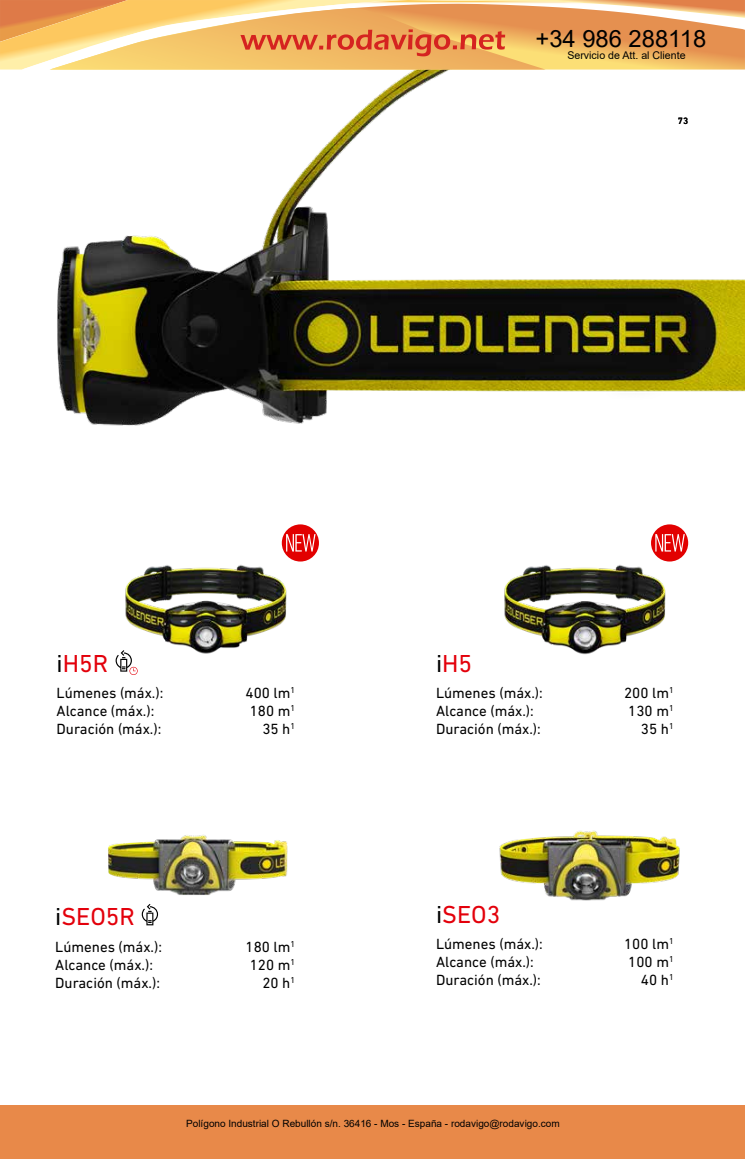
<style>
.page{position:relative;width:745px;height:1159px;background:#fff}
.page>*{position:absolute;margin:0;border:0;box-sizing:border-box;transform-origin:0 0}
.t1{font:25px "DIN Next LT Pro";color:#e3000b}
.t2{font:23.75px "Arial";color:#000}
.t3{font:15px "DIN Next LT Pro";color:#000}
.t4{font:10.62px "Arial";color:#000}
.t5{font:10px "Arial";color:#000}
.t6{font:500 9.38px "DIN Next LT Pro";color:#000}
.s1{color:#000}
</style>
<div class="page">
<img style="left:108px;top:835px;width:180px;height:60px">
<img style="left:499px;top:830px;width:181px;height:71px">
<img style="left:504px;top:524px;width:185px;height:131px">
<img style="left:125px;top:524px;width:194px;height:130px">
<svg style="left:115px;top:650px;width:22px;height:25px"></svg>
<svg style="left:142px;top:904px;width:16px;height:21px"></svg>
<div style="left:281px;top:524px;width:38px;height:37px;background:#e20000;border-radius:50%"></div>
<svg style="left:286px;top:534px;width:29px;height:17px"></svg>
<div style="left:650px;top:524px;width:37px;height:37px;background:#e20000;border-radius:50%"></div>
<svg style="left:655px;top:534px;width:29px;height:17px"></svg>
<img style="left:57px;top:70px;width:687px;height:356px">
<div style="left:0;top:1105px;width:744px;height:54px;background:#e88949"></div>
<svg style="left:0;top:0;width:744px;height:70px;background:#f0b66e"></svg>
<h2 class="t2" style="left:535px;top:22px;width:172px">+34 986 288118</h2>
<p class="t4" style="left:567px;top:48px;width:120px">Servicio de Att. al Cliente</p>
<p class="t6" style="left:677px;top:115px;width:12px">73</p>
<h1 class="t1" style="left:57px;top:648px;width:53px"><span class="s1">i</span>H5R</h1>
<p class="t3" style="left:57px;top:684px;width:108px">Lúmenes (máx.):</p>
<p class="t3" style="left:245px;top:684px;width:51px">400 lm<sup>1</sup></p>
<p class="t3" style="left:57px;top:702px;width:99px">Alcance (máx.):</p>
<p class="t3" style="left:249px;top:702px;width:47px">180 m<sup>1</sup></p>
<p class="t3" style="left:57px;top:720px;width:106px">Duración (máx.):</p>
<p class="t3" style="left:262px;top:720px;width:34px">35 h<sup>1</sup></p>
<h1 class="t1" style="left:55px;top:902px;width:81px"><span class="s1">i</span>SEO5R</h1>
<p class="t3" style="left:55px;top:938px;width:108px">Lúmenes (máx.):</p>
<p class="t3" style="left:245px;top:938px;width:51px">180 lm<sup>1</sup></p>
<p class="t3" style="left:55px;top:956px;width:99px">Alcance (máx.):</p>
<p class="t3" style="left:249px;top:956px;width:47px">120 m<sup>1</sup></p>
<p class="t3" style="left:55px;top:974px;width:106px">Duración (máx.):</p>
<p class="t3" style="left:262px;top:974px;width:34px">20 h<sup>1</sup></p>
<h1 class="t1" style="left:436px;top:648px;width:38px"><span class="s1">i</span>H5</h1>
<p class="t3" style="left:436px;top:684px;width:108px">Lúmenes (máx.):</p>
<p class="t3" style="left:623px;top:684px;width:51px">200 lm<sup>1</sup></p>
<p class="t3" style="left:436px;top:702px;width:99px">Alcance (máx.):</p>
<p class="t3" style="left:628px;top:702px;width:47px">130 m<sup>1</sup></p>
<p class="t3" style="left:436px;top:720px;width:106px">Duración (máx.):</p>
<p class="t3" style="left:640px;top:720px;width:34px">35 h<sup>1</sup></p>
<h1 class="t1" style="left:436px;top:899px;width:66px"><span class="s1">i</span>SEO3</h1>
<p class="t3" style="left:436px;top:935px;width:108px">Lúmenes (máx.):</p>
<p class="t3" style="left:623px;top:935px;width:51px">100 lm<sup>1</sup></p>
<p class="t3" style="left:436px;top:953px;width:99px">Alcance (máx.):</p>
<p class="t3" style="left:628px;top:953px;width:47px">100 m<sup>1</sup></p>
<p class="t3" style="left:436px;top:971px;width:106px">Duración (máx.):</p>
<p class="t3" style="left:640px;top:971px;width:34px">40 h<sup>1</sup></p>
<p class="t5" style="left:186px;top:1117px;width:375px">Polígono Industrial O Rebullón s/n. 36416 - Mos - España - rodavigo@rodavigo.com</p>
</div>
